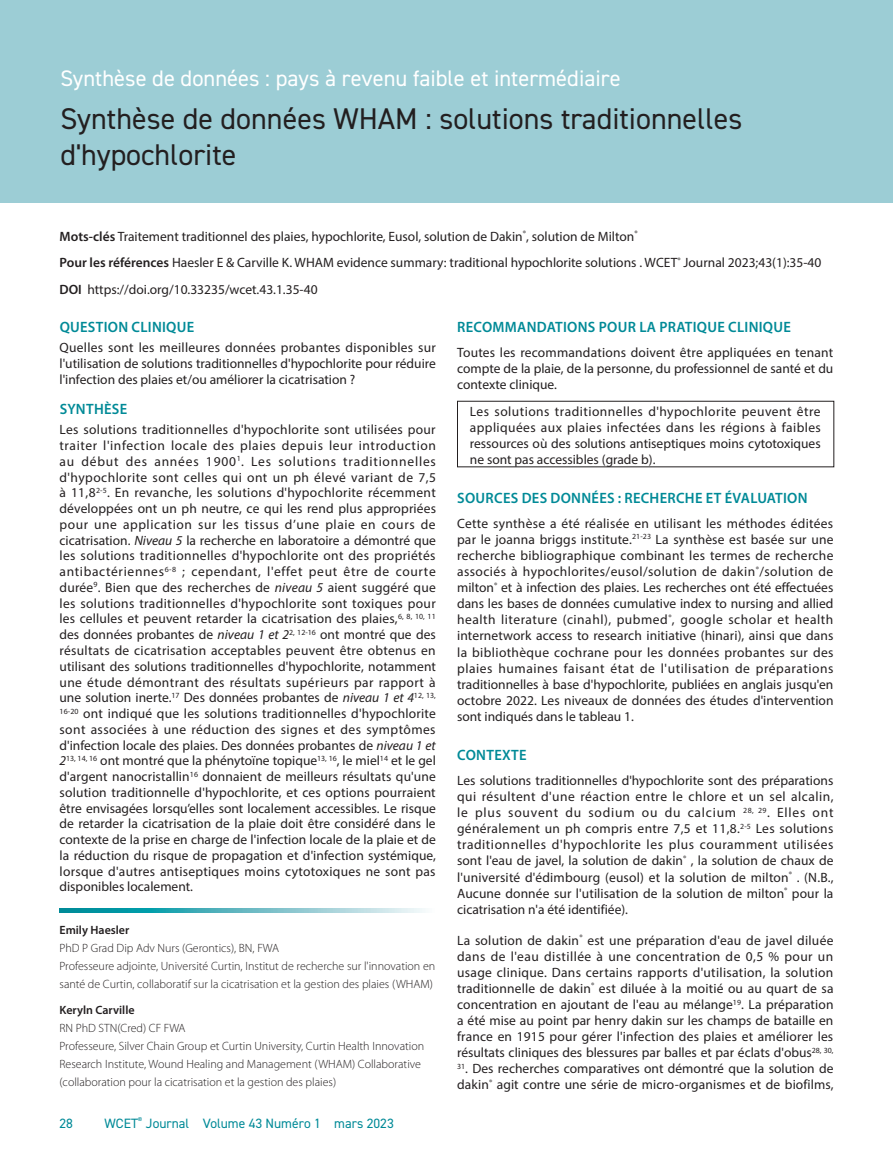
<style>
.page{position:relative;width:893px;height:1149px;background:#fff}
.page>*{position:absolute;margin:0;border:0;box-sizing:border-box;transform-origin:0 0}
.WCET_Top_Title{font:30px/36px "DIN2014";color:#231f20}
.WCET_-Top_-_Type_of{font:22.5px "DIN2014";color:#fff}
.WCET_Heading{font:600 15px "Myriad Pro";letter-spacing:.02em;color:#008a97}
.WCET_Galley{font:13.5px/16px "Myriad Pro";color:#231f20;text-align:justify}
.t1{font:13.5px "DIN2014";color:#008a97}
.WCET-Author_details{font:300 12px/18px "Myriad Pro";color:#231f20}
.WCET-Author{font:600 12px "Myriad Pro";color:#231f20}
.s1{font-weight:600}
.s2{font-style:italic}
</style>
<div class="page">
<div style="left:0;top:0;width:893px;height:202px;background:#9ccdd5"></div>
<svg style="left:60px;top:908px;width:365px;height:4px"></svg>
<div style="left:457px;top:401px;width:377px;height:66px;border:1px solid #231f20"></div>
<p class="WCET_-Top_-_Type_of" style="left:61px;top:64px;width:562px">Synthèse de données : pays à revenu faible et intermédiaire</p>
<p class="WCET_Top_Title" style="left:61px;top:100px;width:683px">Synthèse de données WHAM : solutions traditionnelles d'hypochlorite</p>
<p class="WCET_Galley" style="left:60px;top:228px;width:580px"><span class="s1">Mots-clés</span> Traitement traditionnel des plaies, hypochlorite, Eusol, solution de Dakin<sup>®</sup>, solution de Milton<sup>®</sup></p>
<p class="WCET_Galley" style="left:60px;top:254px;width:763px"><span class="s1">Pour les références</span> Haesler E &amp; Carville K. WHAM evidence summary: traditional hypochlorite solutions . WCET<sup>®</sup> Journal 2023;43(1):35-40</p>
<p class="WCET_Galley" style="left:60px;top:281px;width:260px"><span class="s1">DOI</span> https://doi.org/10.33235/wcet.43.1.35-40</p>
<p class="WCET_Heading" style="left:60px;top:317px;width:136px">QUESTION CLINIQUE</p>
<p class="WCET_Galley" style="left:60px;top:339px;width:378px">Quelles sont les meilleures données probantes disponibles sur l'utilisation de solutions traditionnelles d'hypochlorite pour réduire l'infection des plaies et/ou améliorer la cicatrisation ?</p>
<p class="WCET_Heading" style="left:60px;top:399px;width:69px">SYNTHÈSE</p>
<p class="WCET_Galley" style="left:60px;top:421px;width:378px">Les solutions traditionnelles d'hypochlorite sont utilisées pour traiter l'infection locale des plaies depuis leur introduction au début des années 1900<sup>1</sup>. Les solutions traditionnelles d'hypochlorite sont celles qui ont un ph élevé variant de 7,5 à 11,8<sup>2-5</sup>. En revanche, les solutions d'hypochlorite récemment développées ont un ph neutre, ce qui les rend plus appropriées pour une application sur les tissus d’une plaie en cours de cicatrisation. <span class="s2">Niveau 5</span> la recherche en laboratoire a démontré que les solutions traditionnelles d'hypochlorite ont des propriétés antibactériennes<sup>6-8</sup> ; cependant, l'effet peut être de courte durée<sup>9</sup>. Bien que des recherches de <span class="s2">niveau 5</span> aient suggéré que les solutions traditionnelles d'hypochlorite sont toxiques pour les cellules et peuvent retarder la cicatrisation des plaies,<sup>6,</sup> <sup>8,</sup> <sup>10,</sup> <sup>11 </sup>des données probantes de <span class="s2">niveau 1 et 2</span><sup>2,</sup> <sup>12-16</sup> ont montré que des résultats de cicatrisation acceptables peuvent être obtenus en utilisant des solutions traditionnelles d'hypochlorite, notamment une étude démontrant des résultats supérieurs par rapport à une solution inerte.<sup>17</sup> Des données probantes de <span class="s2">niveau 1 et 4</span><sup>12,</sup> <sup>13, 16-20</sup> ont indiqué que les solutions traditionnelles d'hypochlorite sont associées à une réduction des signes et des symptômes d'infection locale des plaies. Des données probantes de <span class="s2">niveau 1 et 2</span><sup>13,</sup> <sup>14,</sup> <sup>16</sup> ont montré que la phénytoïne topique<sup>13,</sup> <sup>16</sup>, le miel<sup>14</sup> et le gel d'argent nanocristallin<sup>16</sup> donnaient de meilleurs résultats qu'une solution traditionnelle d'hypochlorite, et ces options pourraient être envisagées lorsqu’elles sont localement accessibles. Le risque de retarder la cicatrisation de la plaie doit être considéré dans le contexte de la prise en charge de l'infection locale de la plaie et de la réduction du risque de propagation et d'infection systémique, lorsque d'autres antiseptiques moins cytotoxiques ne sont pas disponibles localement.</p>
<p class="WCET-Author" style="left:60px;top:921px;width:71px">Emily Haesler</p>
<p class="WCET-Author_details" style="left:60px;top:938px;width:221px">PhD P Grad Dip Adv Nurs (Gerontics), BN, FWA</p>
<p class="WCET-Author_details" style="left:60px;top:956px;width:377px">Professeure adjointe, Université Curtin, Institut de recherche sur l'innovation en santé de Curtin, collaboratif sur la cicatrisation et la gestion des plaies (WHAM)</p>
<p class="WCET-Author" style="left:60px;top:1002px;width:77px">Keryln Carville</p>
<p class="WCET-Author_details" style="left:60px;top:1018px;width:128px">RN PhD STN(Cred) CF FWA</p>
<p class="WCET-Author_details" style="left:60px;top:1036px;width:366px">Professeure, Silver Chain Group et Curtin University, Curtin Health Innovation<br>Research Institute, Wound Healing and Management (WHAM) Collaborative (collaboration pour la cicatrisation et la gestion des plaies)</p>
<p class="t1" style="left:60px;top:1114px;width:15px">28</p>
<p class="t1" style="left:105px;top:1114px;width:291px">WCET<sup>®</sup> Journal Volume 43 Numéro 1 mars 2023</p>
<p class="WCET_Heading" style="left:457px;top:317px;width:335px">RECOMMANDATIONS POUR LA PRATIQUE CLINIQUE</p>
<p class="WCET_Galley" style="left:457px;top:344px;width:378px">Toutes les recommandations doivent être appliquées en tenant compte de la plaie, de la personne, du professionnel de santé et du contexte clinique.</p>
<p class="WCET_Galley" style="left:470px;top:402px;width:353px">Les solutions traditionnelles d'hypochlorite peuvent être appliquées aux plaies infectées dans les régions à faibles ressources où des solutions antiseptiques moins cytotoxiques ne sont pas accessibles (grade b).</p>
<p class="WCET_Heading" style="left:457px;top:488px;width:352px">SOURCES DES DONNÉES : RECHERCHE ET ÉVALUATION</p>
<p class="WCET_Galley" style="left:457px;top:515px;width:378px">Cette synthèse a été réalisée en utilisant les méthodes éditées par le joanna briggs institute.<sup>21-23</sup> La synthèse est basée sur une recherche bibliographique combinant les termes de recherche associés à hypochlorites/eusol/solution de dakin<sup>®</sup>/solution de milton<sup>®</sup> et à infection des plaies. Les recherches ont été effectuées dans les bases de données cumulative index to nursing and allied health literature (cinahl), pubmed<sup>®</sup>, google scholar et health internetwork access to research initiative (hinari), ainsi que dans la bibliothèque cochrane pour les données probantes sur des plaies humaines faisant état de l'utilisation de préparations traditionnelles à base d'hypochlorite, publiées en anglais jusqu'en octobre 2022. Les niveaux de données des études d'intervention sont indiqués dans le tableau 1.</p>
<p class="WCET_Heading" style="left:457px;top:745px;width:71px">CONTEXTE</p>
<p class="WCET_Galley" style="left:457px;top:772px;width:378px">Les solutions traditionnelles d'hypochlorite sont des préparations qui résultent d'une réaction entre le chlore et un sel alcalin, le plus souvent du sodium ou du calcium <sup>28,</sup> <sup>29</sup>. Elles ont généralement un ph compris entre 7,5 et 11,8.<sup>2-5</sup> Les solutions traditionnelles d'hypochlorite les plus couramment utilisées sont l'eau de javel, la solution de dakin<sup>®</sup> , la solution de chaux de l'université d'édimbourg (eusol) et la solution de milton<sup>®</sup> . (N.B., Aucune donnée sur l'utilisation de la solution de milton<sup>®</sup> pour la cicatrisation n'a été identifiée).</p>
<p class="WCET_Galley" style="left:457px;top:931px;width:378px">La solution de dakin<sup>®</sup> est une préparation d'eau de javel diluée dans de l'eau distillée à une concentration de 0,5 % pour un usage clinique. Dans certains rapports d'utilisation, la solution traditionnelle de dakin<sup>®</sup> est diluée à la moitié ou au quart de sa concentration en ajoutant de l'eau au mélange<sup>19</sup>. La préparation a été mise au point par henry dakin sur les champs de bataille en france en 1915 pour gérer l'infection des plaies et améliorer les résultats cliniques des blessures par balles et par éclats d'obus<sup>28,</sup> <sup>30,</sup></p>
<p class="WCET_Galley" style="left:457px;top:1060px;width:378px"><sup>31</sup>. Des recherches comparatives ont démontré que la solution de dakin<sup>®</sup> agit contre une série de micro-organismes et de biofilms,</p>
</div>
